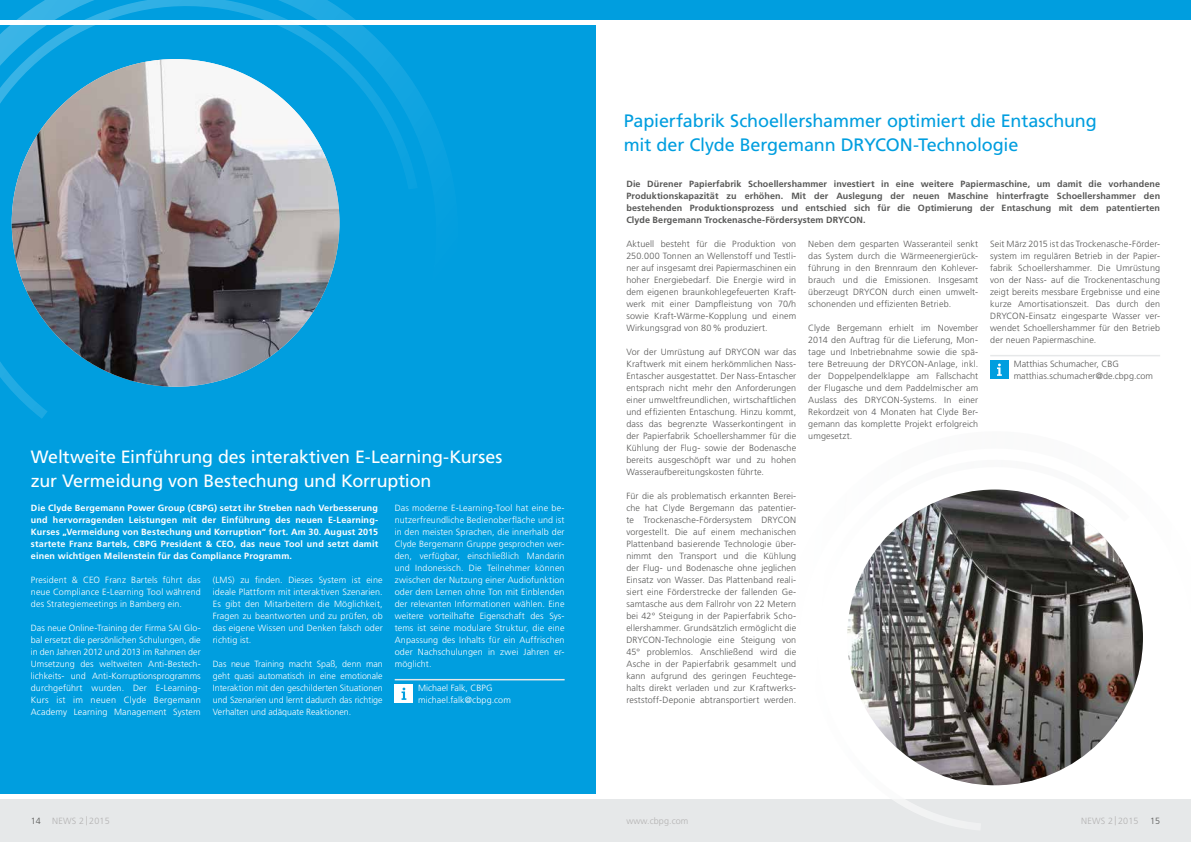
<style>
.page{position:relative;width:1191px;height:842px;background:#fff}
.page>*{position:absolute;margin:0;border:0;box-sizing:border-box;transform-origin:0 0}
.t1{font:18px/24px "Frutiger LT Std";letter-spacing:-.01em;color:#009edf}
.t2{font:17.8px/24px "Frutiger LT Std";letter-spacing:-.01em;color:#fff}
.t3{font:300 9px/12px "Frutiger LT Std";letter-spacing:.01em;color:#575756;text-align:justify}
.t4{font:300 9px/12px "Frutiger LT Std";letter-spacing:.01em;color:#fff;text-align:justify}
.t5{font:700 9px/12px "Frutiger LT Std";letter-spacing:.01em;color:#575756;text-align:justify}
.t6{font:700 9px/12px "Frutiger LT Std";letter-spacing:.02em;color:#fff;text-align:justify}
.t7{font:300 9px "Frutiger LT Std";letter-spacing:.02em;color:#b3b2b2}
</style>
<div class="page">
<div style="left:0;top:799px;width:1191px;height:43px;background:#e6e8e9"></div>
<div style="left:0;top:0;width:1191px;height:20px;background:#009edf"></div>
<div style="left:0;top:26px;width:595px;height:768px;background:#009edf"></div>
<svg style="left:848px;top:549px;width:281px;height:274px"></svg>
<img style="left:847px;top:489px;width:296px;height:296px;border-radius:148px">
<svg style="left:418px;top:25px;width:67px;height:142px"></svg>
<svg style="left:0;top:0;width:418px;height:419px"></svg>
<img style="left:12px;top:59px;width:327px;height:328px;border-radius:164px">
<hr style="left:395px;top:679px;width:169px;height:1px;background:#e6e8e9">
<div style="left:395px;top:684px;width:18px;height:19px;background:#fff"></div>
<svg style="left:401px;top:687px;width:5px;height:13px"></svg>
<hr style="left:990px;top:355px;width:170px;height:1px;background:#e6e8e9">
<div style="left:990px;top:360px;width:18px;height:19px;background:#009edf"></div>
<svg style="left:997px;top:364px;width:4px;height:12px"></svg>
<h2 class="t2" style="left:31px;top:445px;width:473px">Weltweite Einführung des interaktiven E-Learning-Kurses zur Vermeidung von Bestechung und Korruption</h2>
<p class="t6" style="left:31px;top:502px;width:349px">Die Clyde Bergemann Power Group (CBPG) setzt ihr Streben nach Verbesserung und hervorragenden Leistungen mit der Einführung des neuen E-Learning-Kurses „Vermeidung von Bestechung und Korruption“ fort. Am 30. August 2015 startete Franz Bartels, CBPG President &amp; CEO, das neue Tool und setzt damit einen wichtigen Meilenstein für das Compliance Programm.</p>
<p class="t4" style="left:395px;top:502px;width:171px">Das moderne E-Learning-Tool hat eine be&shy;nutzerfreundliche Bedienoberfläche und ist in den meisten Sprachen, die innerhalb der Clyde Bergemann Gruppe gesprochen wer&shy;den, verfügbar, einschließlich Mandarin und Indonesisch. Die Teilnehmer können zwischen der Nutzung einer Audiofunktion oder dem Lernen ohne Ton mit Einblenden der relevanten Informationen wählen. Eine weitere vorteilhafte Eigenschaft des Sys&shy;tems ist seine modulare Struktur, die eine Anpassung des Inhalts für ein Auffrischen oder Nachschulungen in zwei Jahren er&shy;möglicht.</p>
<p class="t4" style="left:213px;top:574px;width:171px">(LMS) zu finden. Dieses System ist eine ideale Plattform mit interaktiven Szenarien.<br>Es gibt den Mitarbeitern die Möglichkeit, Fragen zu beantworten und zu prüfen, ob das eigene Wissen und Denken falsch oder richtig ist.</p>
<p class="t4" style="left:213px;top:658px;width:171px">Das neue Training macht Spaß, denn man geht quasi automatisch in eine emotionale Interaktion mit den geschilderten Situationen und Szenarien und lernt dadurch das richtige Verhalten und adäquate Reaktionen.</p>
<p class="t4" style="left:31px;top:574px;width:171px">President &amp; CEO Franz Bartels führt das neue Compliance E-Learning Tool während des Strategiemeetings in Bamberg ein.</p>
<p class="t4" style="left:31px;top:622px;width:171px">Das neue Online-Training der Firma SAI Glo&shy;bal ersetzt die persönlichen Schulungen, die in den Jahren 2012 und 2013 im Rahmen der Umsetzung des weltweiten Anti-Bestech&shy;lichkeits- und Anti-Korruptionsprogramms durchgeführt wurden. Der E-Learning-Kurs ist im neuen Clyde Bergemann Academy Learning Management System</p>
<p class="t4" style="left:418px;top:682px;width:94px">Michael Falk, CBPG michael.falk@cbpg.com</p>
<h1 class="t1" style="left:624px;top:109px;width:474px">Papierfabrik Schoellershammer optimiert die Entaschung mit der Clyde Bergemann DRYCON-Technologie</h1>
<p class="t5" style="left:626px;top:178px;width:535px">Die Dürener Papierfabrik Schoellershammer investiert in eine weitere Papiermaschine, um damit die vorhandene Produktionskapazität zu erhöhen. Mit der Auslegung der neuen Maschine hinterfragte Schoellershammer den bestehenden Produktionsprozess und entschied sich für die Optimierung der Entaschung mit dem patentierten Clyde Bergemann Trockenasche-Fördersystem DRYCON.</p>
<p class="t3" style="left:626px;top:238px;width:171px">Aktuell besteht für die Produktion von 250.000 Tonnen an Wellenstoff und Testli&shy;ner auf insgesamt drei Papiermaschinen ein hoher Energiebedarf. Die Energie wird in dem eigenen braunkohlegefeuerten Kraft&shy;werk mit einer Dampfleistung von 70/h sowie Kraft-Wärme-Kopplung und einem Wirkungsgrad von 80% produziert.</p>
<p class="t3" style="left:626px;top:346px;width:171px">Vor der Umrüstung auf DRYCON war das Kraftwerk mit einem herkömmlichen Nass-Entascher ausgestattet. Der Nass-Entascher entsprach nicht mehr den Anforderungen einer umweltfreundlichen, wirtschaftlichen und effizienten Entaschung. Hinzu kommt, dass das begrenzte Wasserkontingent in der Papierfabrik Schoellershammer für die Kühlung der Flug- sowie der Bodenasche bereits ausgeschöpft war und zu hohen Wasseraufbereitungskosten führte.</p>
<p class="t3" style="left:626px;top:490px;width:171px">Für die als problematisch erkannten Berei&shy;che hat Clyde Bergemann das patentier&shy;te Trockenasche-Fördersystem DRYCON vorgestellt. Die auf einem mechanischen Plattenband basierende Technologie über&shy;nimmt den Transport und die Kühlung der Flug- und Bodenasche ohne jeglichen Einsatz von Wasser. Das Plattenband reali&shy;siert eine Förderstrecke der fallenden Ge&shy;samtasche aus dem Fallrohr von 22 Metern bei 42° Steigung in der Papierfabrik Scho&shy;ellershammer. Grundsätzlich ermöglicht die DRYCON-Technologie eine Steigung von 45° problemlos. Anschließend wird die Asche in der Papierfabrik gesammelt und kann aufgrund des geringen Feuchtege&shy;halts direkt verladen und zur Kraftwerks&shy;reststoff-Deponie abtransportiert werden.</p>
<p class="t3" style="left:808px;top:238px;width:171px">Neben dem gesparten Wasseranteil senkt das System durch die Wärmeenergierück&shy;führung in den Brennraum den Kohlever&shy;brauch und die Emissionen. Insgesamt überzeugt DRYCON durch einen umwelt&shy;schonenden und effizienten Betrieb.</p>
<p class="t3" style="left:808px;top:322px;width:171px">Clyde Bergemann erhielt im November 2014 den Auftrag für die Lieferung, Mon&shy;tage und Inbetriebnahme sowie die spä&shy;tere Betreuung der DRYCON-Anlage, inkl. der Doppelpendelklappe am Fallschacht der Flugasche und dem Paddelmischer am Auslass des DRYCON-Systems. In einer Rekordzeit von 4 Monaten hat Clyde Ber&shy;gemann das komplette Projekt erfolgreich umgesetzt.</p>
<p class="t3" style="left:990px;top:238px;width:171px">Seit März 2015 ist das Trockenasche-Förder&shy;system im regulären Betrieb in der Papier&shy;fabrik Schoellershammer. Die Umrüstung von der Nass- auf die Trockenentaschung zeigt bereits messbare Ergebnisse und eine kurze Amortisationszeit. Das durch den DRYCON-Einsatz eingesparte Wasser ver&shy;wendet Schoellershammer für den Betrieb der neuen Papiermaschine.</p>
<p class="t3" style="left:1013px;top:358px;width:141px">Matthias Schumacher, CBG matthias.schumacher@de.cbpg.com</p>
<p class="t3" style="left:31px;top:815px;width:12px">14</p>
<p class="t7" style="left:52px;top:816px;width:59px">NEWS 2 | 2015</p>
<p class="t7" style="left:626px;top:816px;width:64px">www.cbpg.com</p>
<p class="t7" style="left:1081px;top:816px;width:59px">NEWS 2 | 2015</p>
<p class="t3" style="left:1150px;top:815px;width:12px">15</p>
</div>
